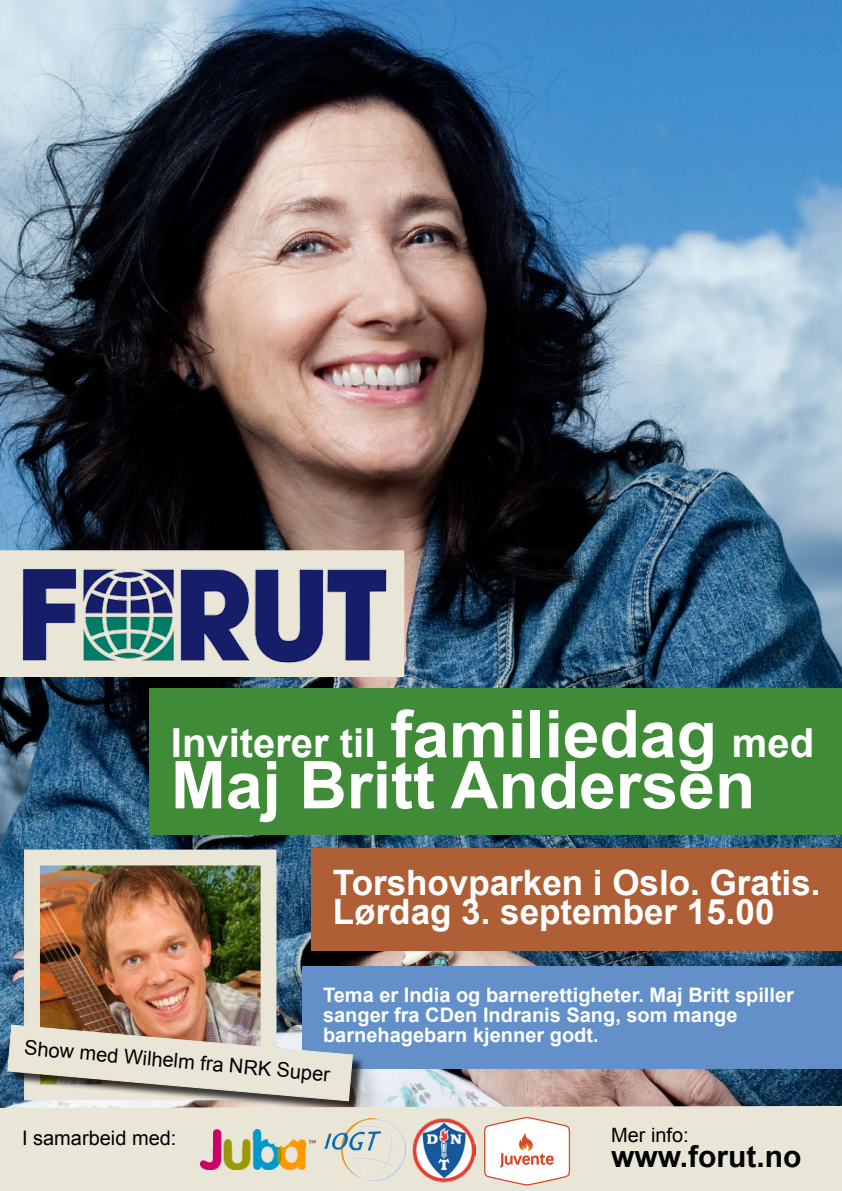
<style>
.page{position:relative;width:842px;height:1191px;background:#fff}
.page>*{position:absolute;margin:0;border:0;box-sizing:border-box;transform-origin:0 0}
.t1{font:700 66px "Arial";color:#fff}
.t2{font:700 40px "Arial";color:#fff}
.t3{font:700 35px/29px "Arial";color:#fff}
.t4{font:700 30px "Arial";color:#000}
.t5{font:700 20px/20px "Arial";color:#fff}
.t6{font:20px "Arial";color:#000}
.s1{font-size:66px}
</style>
<div class="page">
<img style="left:0;top:0;width:842px;height:1106px">
<svg style="left:0;top:550px;width:404px;height:126px;background:#9198aa"></svg>
<div style="left:150px;top:688px;width:692px;height:146px;background:#408b37"></div>
<div style="left:312px;top:848px;width:530px;height:102px;background:#af5f36"></div>
<img style="left:41px;top:866px;width:218px;height:158px">
<div style="left:24px;top:849px;width:252px;height:251px;border:16px solid #e9e6d8"></div>
<div style="left:302px;top:966px;width:540px;height:102px;background:#6390c9"></div>
<div style="left:9px;top:1026px;width:356px;height:87px;background:#000;opacity:.75"></div>
<img style="left:7px;top:1024px;width:346px;height:77px">
<div style="left:0;top:1106px;width:842px;height:85px;background:#e9e6d8"></div>
<img style="left:200px;top:1129px;width:116px;height:40px">
<img style="left:324px;top:1118px;width:82px;height:62px">
<img style="left:412px;top:1117px;width:64px;height:65px">
<svg style="left:484px;top:1117px;width:86px;height:68px"></svg>
<div style="left:610px;top:1126px;width:202px;height:47px;border:1px solid #e9e6d8"></div>
<h2 class="t2" style="left:171px;top:717px;width:645px">Inviterer til <span class="s1">familiedag</span> med</h2>
<h1 class="t1" style="left:171px;top:741px;width:586px">Maj Britt Andersen</h1>
<h3 class="t3" style="left:333px;top:869px;width:489px">Torshovparken i Oslo. Gratis.<br>Lørdag 3. september 15.00</h3>
<p class="t5" style="left:323px;top:985px;width:472px">Tema er India og barnerettigheter. Maj Britt spiller sanger fra CDen Indranis Sang, som mange barnehagebarn kjenner godt.</p>
<p class="t6" style="left:26px;top:1034px;width:308px;rotate:5deg">Show med Wilhelm fra NRK Super</p>
<p class="t6" style="left:22px;top:1124px;width:156px">I samarbeid med:</p>
<p class="t6" style="left:611px;top:1121px;width:79px">Mer info:</p>
<h3 class="t4" style="left:611px;top:1136px;width:192px">www.forut.no</h3>
</div>
